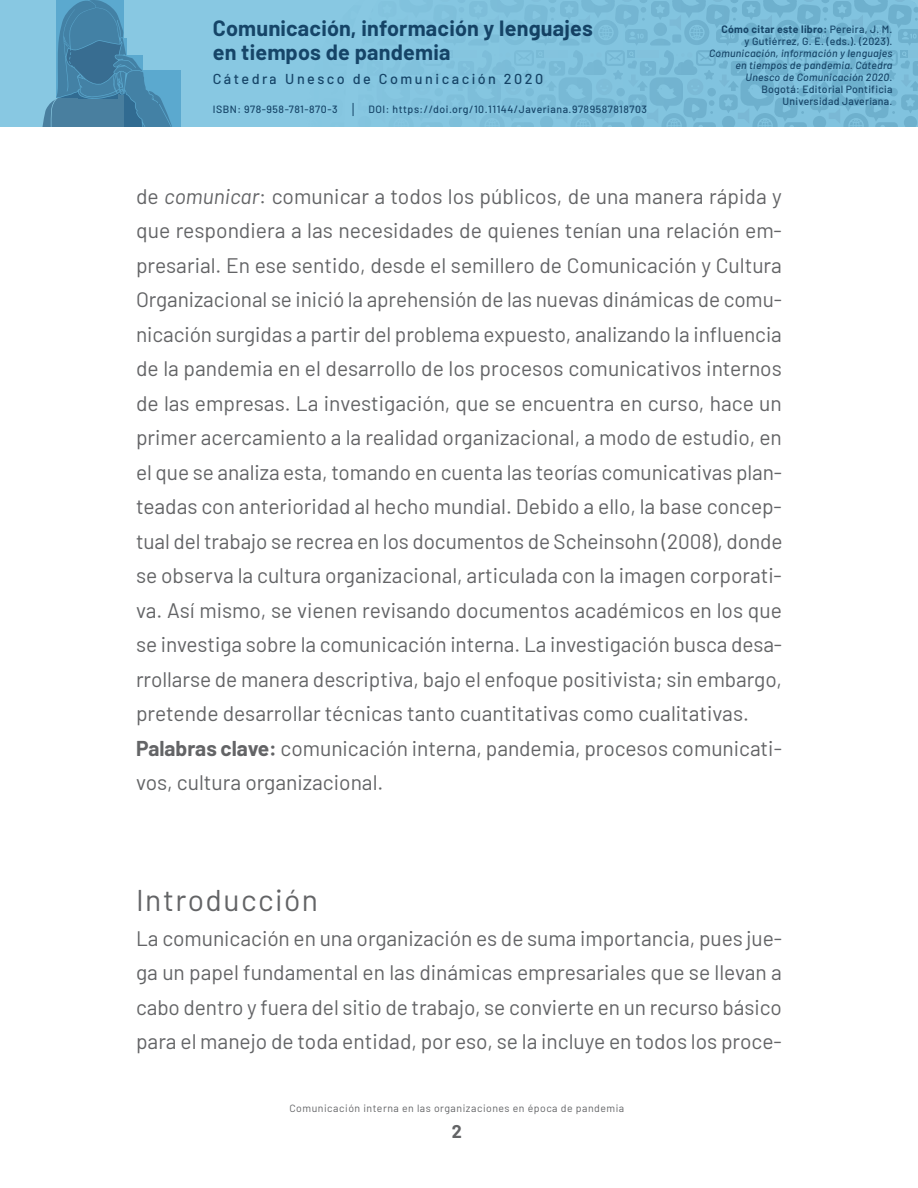
<style>
.page{position:relative;width:918px;height:1188px;background:#fff}
.page>*{position:absolute;margin:0;border:0;box-sizing:border-box;transform-origin:0 0}
.T2{font:30px "Barlow";letter-spacing:.05em;color:#636466}
.t1{font:700 21.6px/23.4px "Barlow";letter-spacing:.01em;color:#164568}
.Primer{font:21px/34.5px "Barlow";color:#636466;text-align:justify}
.clave{font:21px/34.5px "Barlow";color:#636466}
.t2{font:700 18px "Barlow";color:#636466}
.t3{font:500 14.4px "Barlow";letter-spacing:.175em;color:#164568}
.t4{font:italic 500 10.5px/12px "Barlow";letter-spacing:.025em;color:#164568;text-align:right}
.t5{font:500 10.5px "Barlow";letter-spacing:.05em;color:#164568}
.t6{font:500 10.5px/12px "Barlow";letter-spacing:.025em;color:#164568;text-align:right}
.t7{font:10.5px "Barlow";letter-spacing:.05em;color:#636466}
.s1{font-weight:700}
.s2{font-style:normal}
.s3{font-style:italic}
</style>
<div class="page">
<div style="left:0;top:0;width:918px;height:127px;background:#88c8e2"></div>
<svg style="left:42px;top:0;width:138px;height:127px"></svg>
<svg style="left:470px;top:0;width:448px;height:127px;fill:#7fc0db"></svg>
<p class="t1" style="left:213px;top:15px;width:382px">Comunicación, información y lenguajes en tiempos de pandemia</p>
<p class="t3" style="left:213px;top:68px;width:332px">Cátedra Unesco de Comunicación 2020</p>
<p class="t5" style="left:213px;top:102px;width:126px">ISBN: 978-958-781-870-3</p>
<p class="t5" style="left:369px;top:102px;width:280px">DOI: https://doi.org/10.11144/Javeriana.9789587818703</p>
<p class="t6" style="left:722px;top:22px;width:172px"><span class="s1">Cómo citar este libro:</span> Pereira, J. M. y Gutiérrez, G. E. (eds.). (2023).</p>
<p class="t4" style="left:709px;top:46px;width:185px">Comunicación, información y lenguajes en tiempos de pandemia. Cátedra<br>Unesco de Comunicación 2020<span class="s2">.<br>Bogotá: Editorial Pontificia<br>Universidad Javeriana.</span></p>
<p class="Primer" style="left:136px;top:177px;width:648px">de <span class="s3">comunicar</span>: comunicar a todos los públicos, de una manera rápida y que respondiera a las necesidades de quienes tenían una relación em&shy;presarial. En ese sentido, desde el semillero de Comunicación y Cultura Organizacional se inició la aprehensión de las nuevas dinámicas de comu&shy;nicación surgidas a partir del problema expuesto, analizando la influencia de la pandemia en el desarrollo de los procesos comunicativos internos de las empresas. La investigación, que se encuentra en curso, hace un primer acercamiento a la realidad organizacional, a modo de estudio, en el que se analiza esta, tomando en cuenta las teorías comunicativas plan&shy;teadas con anterioridad al hecho mundial. Debido a ello, la base concep&shy;tual del trabajo se recrea en los documentos de Scheinsohn (2008), donde se observa la cultura organizacional, articulada con la imagen corporati&shy;va. Así mismo, se vienen revisando documentos académicos en los que se investiga sobre la comunicación interna. La investigación busca desa&shy;rrollarse de manera descriptiva, bajo el enfoque positivista; sin embargo, pretende desarrollar técnicas tanto cuantitativas como cualitativas.</p>
<p class="clave" style="left:136px;top:729px;width:647px"><span class="s1">Palabras clave:</span> comunicación interna, pandemia, procesos comunicati&shy;vos, cultura organizacional.</p>
<p class="T2" style="left:136px;top:879px;width:183px">Introducción</p>
<p class="Primer" style="left:136px;top:919px;width:647px">La comunicación en una organización es de suma importancia, pues jue&shy;ga un papel fundamental en las dinámicas empresariales que se llevan a cabo dentro y fuera del sitio de trabajo, se convierte en un recurso básico para el manejo de toda entidad, por eso, se la incluye en todos los proce-</p>
<p class="t7" style="left:289px;top:1100px;width:336px">Comunicación interna en las organizaciones en época de pandemia</p>
<p class="t2" style="left:452px;top:1119px;width:12px">2</p>
</div>
